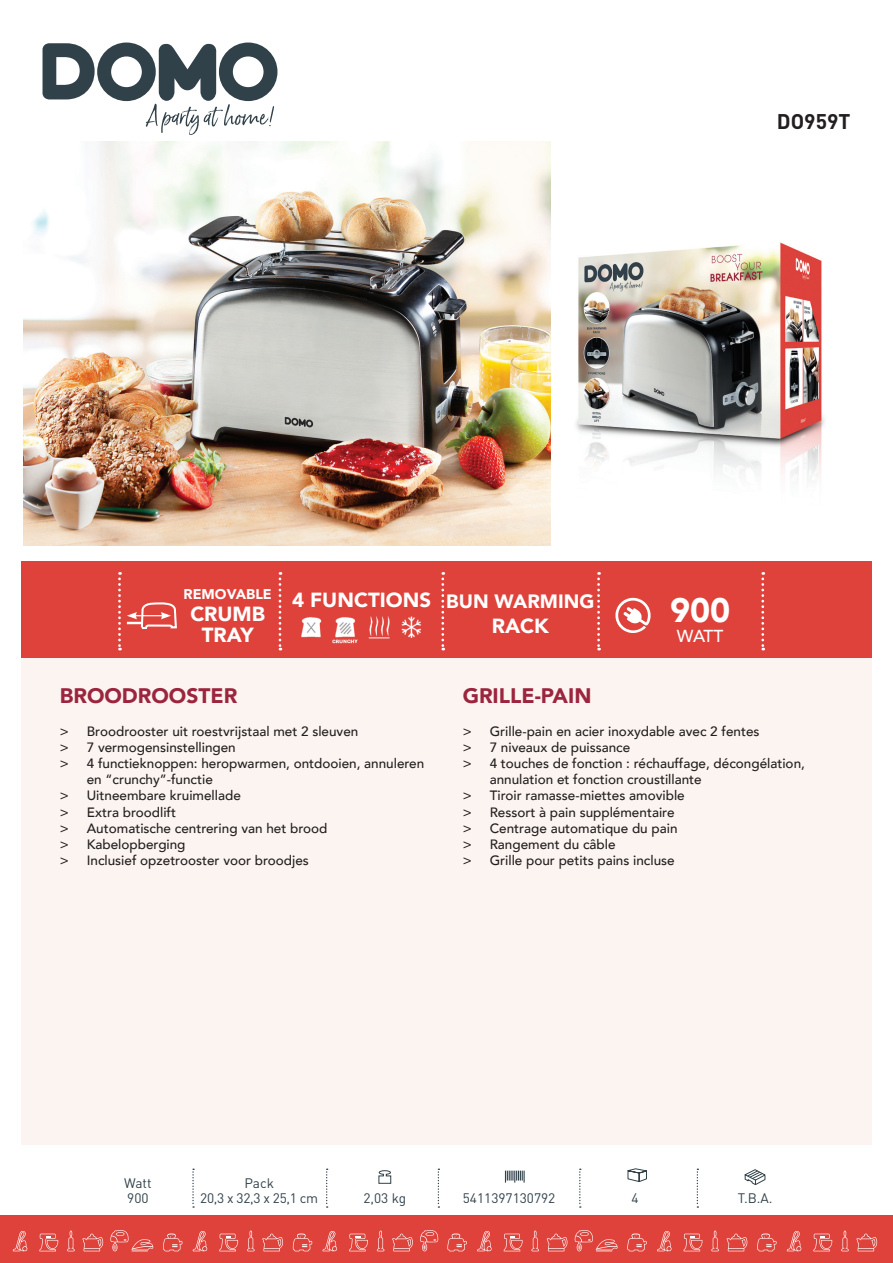
<style>
.page{position:relative;width:893px;height:1263px;background:#fff}
.page>*{position:absolute;margin:0;border:0;box-sizing:border-box;transform-origin:0 0}
.t1{font:900 33.9px "Avenir";color:#fff}
.t2{font:900 21px "Avenir";color:#9b253e}
.t3{font:700 21px "DIN";color:#231f20}
.t4{font:900 20.4px "Avenir";color:#fff}
.t5{font:900 19.2px "Avenir";color:#fff}
.t6{font:500 17.25px "Avenir";color:#fff}
.t7{font:900 14.1px "Avenir";color:#fff}
.t8{font:13.65px/15px "DIN";color:#31414a}
.t9{font:13.65px/15px "DIN";letter-spacing:-.02em;color:#31414a;text-align:center}
.t10{font:500 13.5px "Avenir";color:#231f20}
</style>
<div class="page">
<div style="left:21px;top:658px;width:851px;height:486px;background:#fcf4f0"></div>
<svg style="left:43px;top:43px;width:234px;height:92px"></svg>
<div style="left:0;top:1215px;width:893px;height:48px;background:#df423b"></div>
<svg style="left:505px;top:1170px;width:20px;height:12px"></svg>
<svg style="left:378px;top:1170px;width:14px;height:14px"></svg>
<svg style="left:627px;top:1168px;width:20px;height:14px"></svg>
<svg style="left:744px;top:1169px;width:22px;height:16px"></svg>
<svg style="left:192px;top:1168px;width:2px;height:40px"></svg>
<svg style="left:326px;top:1168px;width:2px;height:40px"></svg>
<svg style="left:438px;top:1168px;width:1px;height:40px"></svg>
<svg style="left:579px;top:1168px;width:2px;height:40px"></svg>
<svg style="left:697px;top:1168px;width:1px;height:40px"></svg>
<svg style="left:13px;top:1231px;width:14px;height:20px"></svg>
<svg style="left:67px;top:1230px;width:8px;height:21px"></svg>
<svg style="left:82px;top:1233px;width:21px;height:18px"></svg>
<svg style="left:39px;top:1234px;width:19px;height:17px"></svg>
<svg style="left:110px;top:1230px;width:43px;height:21px"></svg>
<svg style="left:193px;top:1231px;width:14px;height:20px"></svg>
<svg style="left:163px;top:1233px;width:19px;height:18px"></svg>
<svg style="left:247px;top:1230px;width:8px;height:21px"></svg>
<svg style="left:262px;top:1233px;width:21px;height:18px"></svg>
<svg style="left:219px;top:1234px;width:19px;height:17px"></svg>
<svg style="left:323px;top:1231px;width:14px;height:20px"></svg>
<svg style="left:293px;top:1233px;width:19px;height:18px"></svg>
<svg style="left:377px;top:1230px;width:7px;height:21px"></svg>
<svg style="left:420px;top:1230px;width:19px;height:21px"></svg>
<svg style="left:392px;top:1233px;width:21px;height:18px"></svg>
<svg style="left:349px;top:1234px;width:19px;height:17px"></svg>
<svg style="left:477px;top:1231px;width:15px;height:20px"></svg>
<svg style="left:447px;top:1233px;width:20px;height:18px"></svg>
<svg style="left:531px;top:1230px;width:8px;height:21px"></svg>
<svg style="left:547px;top:1233px;width:20px;height:18px"></svg>
<svg style="left:504px;top:1234px;width:18px;height:17px"></svg>
<svg style="left:574px;top:1230px;width:44px;height:21px"></svg>
<svg style="left:657px;top:1231px;width:14px;height:20px"></svg>
<svg style="left:627px;top:1233px;width:20px;height:18px"></svg>
<svg style="left:711px;top:1230px;width:8px;height:21px"></svg>
<svg style="left:727px;top:1233px;width:20px;height:18px"></svg>
<svg style="left:684px;top:1234px;width:18px;height:17px"></svg>
<svg style="left:787px;top:1231px;width:14px;height:20px"></svg>
<svg style="left:757px;top:1233px;width:19px;height:18px"></svg>
<svg style="left:841px;top:1230px;width:8px;height:21px"></svg>
<svg style="left:856px;top:1233px;width:21px;height:18px"></svg>
<svg style="left:813px;top:1234px;width:19px;height:17px"></svg>
<div style="left:21px;top:561px;width:851px;height:97px;background:#df423b"></div>
<svg style="left:279px;top:572px;width:2px;height:78px"></svg>
<svg style="left:441px;top:572px;width:3px;height:78px"></svg>
<svg style="left:597px;top:572px;width:3px;height:78px"></svg>
<svg style="left:761px;top:572px;width:3px;height:78px"></svg>
<svg style="left:118px;top:572px;width:3px;height:78px"></svg>
<img style="left:23px;top:142px;width:528px;height:404px">
<svg style="left:615px;top:598px;width:36px;height:35px"></svg>
<img style="left:301px;top:617px;width:21px;height:21px">
<img style="left:332px;top:617px;width:26px;height:27px">
<img style="left:368px;top:616px;width:22px;height:23px">
<img style="left:401px;top:616px;width:20px;height:22px">
<svg style="left:127px;top:602px;width:50px;height:27px"></svg>
<img style="left:576px;top:242px;width:249px;height:238px">
<h2 class="t3" style="left:777px;top:108px;width:75px">DO959T</h2>
<p class="t7" style="left:184px;top:581px;width:90px">REMOVABLE</p>
<h3 class="t4" style="left:292px;top:582px;width:140px">4 FUNCTIONS</h3>
<h3 class="t5" style="left:446px;top:585px;width:150px">BUN WARMING</h3>
<h3 class="t4" style="left:492px;top:608px;width:59px">RACK</h3>
<h3 class="t4" style="left:190px;top:597px;width:76px">CRUMB</h3>
<h1 class="t1" style="left:670px;top:581px;width:62px">900</h1>
<h3 class="t4" style="left:202px;top:618px;width:53px">TRAY</h3>
<p class="t6" style="left:677px;top:621px;width:48px">WATT</p>
<h2 class="t2" style="left:60px;top:678px;width:179px">BROODROOSTER</h2>
<p class="t10" style="left:60px;top:719px;width:300px">&gt; Broodrooster uit roestvrijstaal met 2 sleuven</p>
<p class="t10" style="left:60px;top:735px;width:178px">&gt; 7 vermogensinstellingen</p>
<p class="t10" style="left:60px;top:751px;width:366px">&gt; 4 functieknoppen: heropwarmen, ontdooien, annuleren</p>
<p class="t10" style="left:87px;top:768px;width:128px">en “crunchy”-functie</p>
<p class="t10" style="left:60px;top:784px;width:183px">&gt; Uitneembare kruimellade</p>
<p class="t10" style="left:60px;top:800px;width:118px">&gt; Extra broodlift</p>
<p class="t10" style="left:60px;top:816px;width:269px">&gt; Automatische centrering van het brood</p>
<p class="t10" style="left:60px;top:832px;width:127px">&gt; Kabelopberging</p>
<p class="t10" style="left:60px;top:849px;width:251px">&gt; Inclusief opzetrooster voor broodjes</p>
<h2 class="t2" style="left:463px;top:678px;width:130px">GRILLE-PAIN</h2>
<p class="t10" style="left:463px;top:719px;width:298px">&gt; Grille-pain en acier inoxydable avec 2 fentes</p>
<p class="t10" style="left:463px;top:735px;width:169px">&gt; 7 niveaux de puissance</p>
<p class="t10" style="left:463px;top:751px;width:344px">&gt; 4 touches de fonction : réchauffage, décongélation,</p>
<p class="t10" style="left:490px;top:768px;width:214px">annulation et fonction croustillante</p>
<p class="t10" style="left:463px;top:784px;width:224px">&gt; Tiroir ramasse-miettes amovible</p>
<p class="t10" style="left:463px;top:800px;width:213px">&gt; Ressort à pain supplémentaire</p>
<p class="t10" style="left:463px;top:816px;width:216px">&gt; Centrage automatique du pain</p>
<p class="t10" style="left:463px;top:832px;width:154px">&gt; Rangement du câble</p>
<p class="t10" style="left:463px;top:849px;width:213px">&gt; Grille pour petits pains incluse</p>
<p class="t8" style="left:124px;top:1175px;width:29px">Watt<br>900</p>
<p class="t9" style="left:200px;top:1175px;width:120px">Pack<br>20,3 x 32,3 x 25,1 cm</p>
<p class="t8" style="left:363px;top:1190px;width:44px">2,03 kg</p>
<p class="t8" style="left:463px;top:1190px;width:94px">5411397130792</p>
<p class="t8" style="left:631px;top:1190px;width:9px">4</p>
<p class="t8" style="left:738px;top:1190px;width:36px">T.B.A.</p>
</div>
